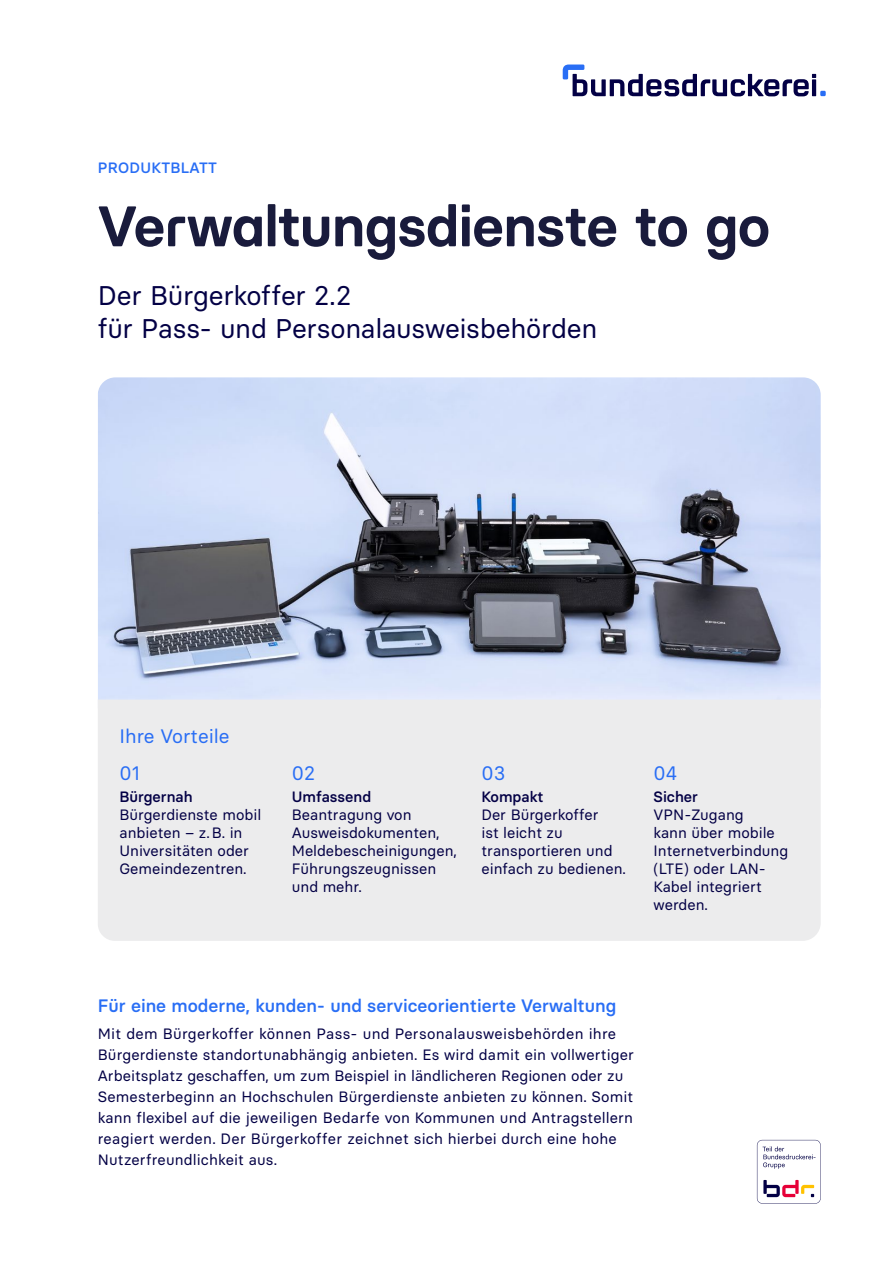
<style>
.page{position:relative;width:893px;height:1263px;background:#fff}
.page>*{position:absolute;margin:0;border:0;box-sizing:border-box;transform-origin:0 0}
.t1{font:600 57px "bdr Headline";letter-spacing:-.01em;color:#191b3c}
.t2{font:27px/33px "bdr Text";letter-spacing:-.01em;color:#030045}
.t3{font:19.5px/36.3px "bdr Text";color:#296ef5}
.t4{font:500 18px "bdr Text";color:#296ef5}
.t5{font:15px/18px "bdr Text";color:#030045}
.t6{font:500 15px "bdr Text";color:#030045}
.t7{font:500 15px "bdr Text";letter-spacing:.02em;color:#296ef5}
</style>
<div class="page">
<img style="left:98px;top:377px;width:723px;height:323px">
<div style="left:98px;top:700px;width:723px;height:241px;background:#ececed"></div>
<svg style="left:757px;top:1140px;width:64px;height:64px"></svg>
<svg style="left:563px;top:65px;width:263px;height:31px"></svg>
<p class="t7" style="left:98px;top:158px;width:121px">PRODUKTBLATT</p>
<h1 class="t1" style="left:98px;top:191px;width:674px">Verwaltungsdienste to go</h1>
<h2 class="t2" style="left:98px;top:279px;width:501px">Der Bürgerkoffer 2.2<br>für Pass- und Personalausweisbehörden</h2>
<h3 class="t3" style="left:119px;top:718px;width:112px">Ihre Vorteile<br>01</h3>
<p class="t6" style="left:119px;top:787px;width:75px">Bürgernah</p>
<p class="t5" style="left:119px;top:805px;width:143px">Bürgerdienste mobil anbieten – z.B. in<br>Universitäten oder<br>Gemeindezentren.</p>
<h3 class="t3" style="left:292px;top:754px;width:25px">02</h3>
<p class="t6" style="left:292px;top:787px;width:81px">Umfassend</p>
<p class="t5" style="left:292px;top:805px;width:167px">Beantragung von<br>Ausweisdokumenten,<br>Meldebescheinigungen,<br>Führungszeugnissen und mehr.</p>
<h3 class="t3" style="left:481px;top:754px;width:25px">03</h3>
<p class="t6" style="left:481px;top:787px;width:64px">Kompakt</p>
<p class="t5" style="left:481px;top:805px;width:146px">Der Bürgerkoffer<br>ist leicht zu transportieren und einfach zu bedienen.</p>
<h3 class="t3" style="left:654px;top:754px;width:25px">04</h3>
<p class="t6" style="left:654px;top:787px;width:46px">Sicher</p>
<p class="t5" style="left:654px;top:805px;width:136px">VPN-Zugang<br>kann über mobile<br>Internetverbindung (LTE) oder LAN-<br>Kabel integriert werden.</p>
<p class="t4" style="left:98px;top:994px;width:520px">Für eine moderne, kunden- und serviceorientierte Verwaltung</p>
<p class="t5" style="left:98px;top:1023px;width:538px;line-height:21px">Mit dem Bürgerkoffer können Pass- und Personalausweisbehörden ihre Bürgerdienste standortunabhängig anbieten. Es wird damit ein vollwertiger Arbeitsplatz geschaffen, um zum Beispiel in ländlicheren Regionen oder zu Semesterbeginn an Hochschulen Bürgerdienste anbieten zu können. Somit kann flexibel auf die jeweiligen Bedarfe von Kommunen und Antragstellern reagiert werden. Der Bürgerkoffer zeichnet sich hierbei durch eine hohe Nutzerfreundlichkeit aus.</p>
</div>
